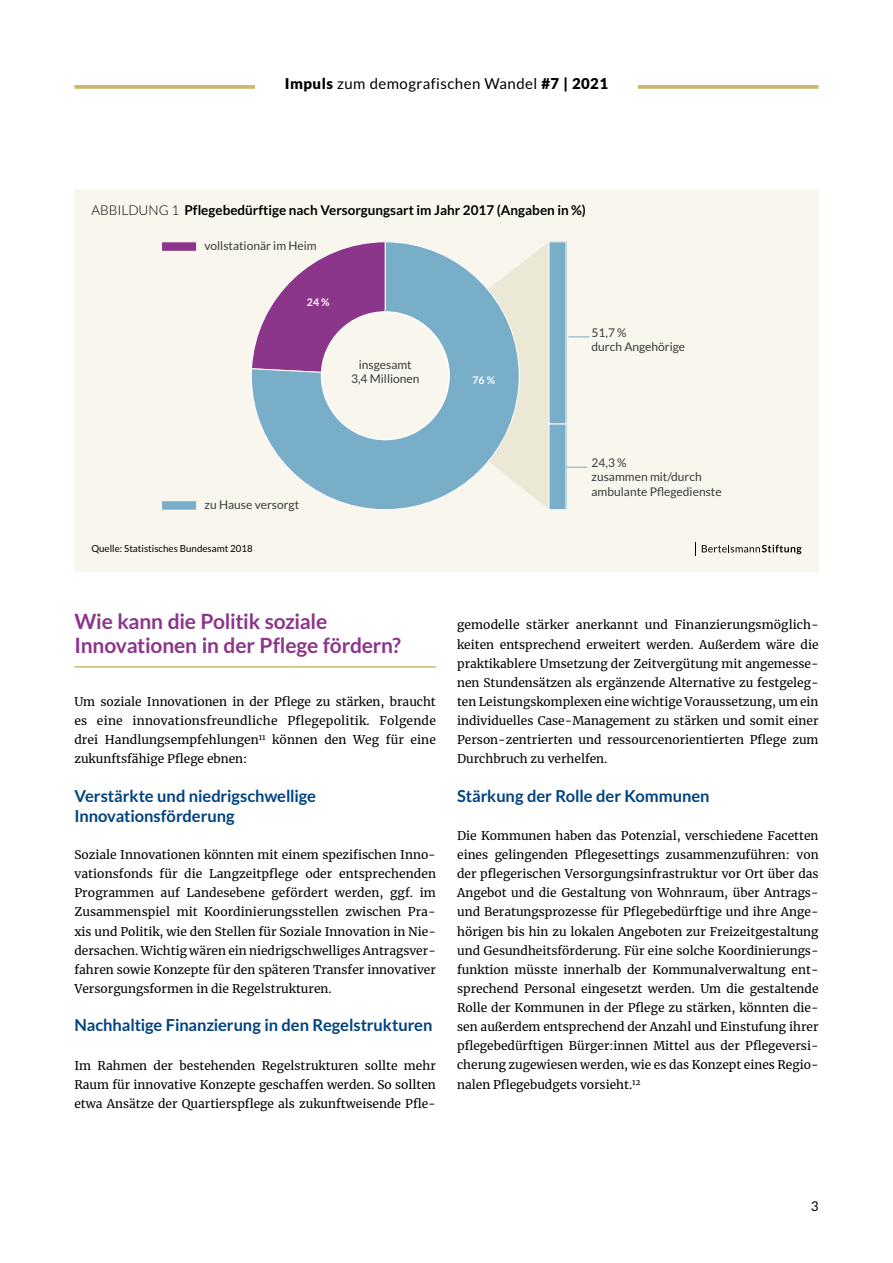
<style>
.page{position:relative;width:893px;height:1263px;background:#fff}
.page>*{position:absolute;margin:0;border:0;box-sizing:border-box;transform-origin:0 0}
.t1{font:700 21px/24px "Lato";letter-spacing:-.01em;color:#8c368b}
.t2{font:700 16.5px/20.2px "Lato";letter-spacing:-.005em;color:#004380}
.t3{font:15px "Lato";letter-spacing:.03em;color:#000}
.t4{font:700 13.5px "Lato";color:#000}
.t5{font:13.5px "Lato";color:#000}
.t6{font:12px/19.2px "Merriweather";color:#000;text-align:justify}
.t7{font:12px/14.4px "Lato";color:#3a3b3b}
.t8{font:700 10.5px "Lato";color:#fff}
.t9{font:9.75px "Lato";color:#000}
.s1{font-weight:900}
.s2{font-weight:300}
</style>
<div class="page">
<svg style="left:74px;top:85px;width:745px;height:4px"></svg>
<div style="left:255px;top:77px;width:383px;height:14px;background:#fff"></div>
<hr style="left:74px;top:666px;width:362px;height:2px;background:#cdb76e">
<div style="left:74px;top:189px;width:745px;height:383px;background:#f9f6ee"></div>
<svg style="left:464px;top:243px;width:84px;height:266px"></svg>
<div style="left:162px;top:501px;width:34px;height:9px;background:#79aec8"></div>
<svg style="left:251px;top:242px;width:268px;height:268px;background:#8093ba"></svg>
<div style="left:162px;top:242px;width:34px;height:9px;background:#8c368b"></div>
<div style="left:321px;top:312px;width:128px;height:127px;background:#f9f6ee;border-radius:50%"></div>
<div style="left:549px;top:242px;width:17px;height:182px;background:#79aec8"></div>
<div style="left:549px;top:424px;width:17px;height:86px;background:#79aec8"></div>
<svg style="left:568px;top:336px;width:21px;height:1px"></svg>
<svg style="left:566px;top:467px;width:21px;height:1px"></svg>
<svg style="left:695px;top:542px;width:1px;height:13px"></svg>
<svg style="left:702px;top:545px;width:99px;height:9px"></svg>
<p class="t3" style="left:285px;top:75px;width:325px"><span class="s1">Impuls</span> zum demografischen Wandel <span class="s1">#7 | 2021</span></p>
<p class="t4" style="left:91px;top:202px;width:496px"><span class="s2">ABBILDUNG 1</span> Pflegebedürftige nach Versorgungsart im Jahr 2017 (Angaben in %)</p>
<p class="t7" style="left:205px;top:239px;width:114px">vollstationär im Heim</p>
<p class="t8" style="left:307px;top:296px;width:24px">24 %</p>
<p class="t7" style="left:351px;top:357px;width:70px;text-align:center">insgesamt<br>3,4 Millionen</p>
<p class="t8" style="left:472px;top:374px;width:24px">76 %</p>
<p class="t7" style="left:591px;top:325px;width:95px">51,7 %<br>durch Angehörige</p>
<p class="t7" style="left:205px;top:498px;width:96px">zu Hause versorgt</p>
<p class="t9" style="left:91px;top:543px;width:163px">Quelle: Statistisches Bundesamt 2018</p>
<p class="t7" style="left:591px;top:455px;width:132px">24,3 %<br>zusammen mit/durch ambulante Pflegedienste</p>
<h1 class="t1" style="left:74px;top:609px;width:328px">Wie kann die Politik soziale<br>Innovationen in der Pflege fördern?</h1>
<p class="t6" style="left:74px;top:692px;width:363px">Um soziale Innovationen in der Pflege zu stärken, braucht es eine innovationsfreundliche Pflegepolitik. Folgende drei Handlungsempfehlungen<sup>11</sup> können den Weg für eine zukunftsfähige Pflege ebnen:</p>
<h2 class="t2" style="left:74px;top:785px;width:243px">Verstärkte und niedrigschwellige<br>Innovationsförderung</h2>
<p class="t6" style="left:74px;top:845px;width:363px">Soziale Innovationen könnten mit einem spezifischen Inno&shy;vationsfonds für die Langzeitpflege oder entsprechenden Programmen auf Landesebene gefördert werden, ggf. im Zusammenspiel mit Koordinierungsstellen zwischen Pra&shy;xis und Politik, wie den Stellen für Soziale Innovation in Nie&shy;dersachen. Wichtig wären ein niedrigschwelliges Antragsver&shy;fahren sowie Konzepte für den späteren Transfer innovativer Versorgungsformen in die Regelstrukturen.</p>
<h2 class="t2" style="left:74px;top:1015px;width:360px">Nachhaltige Finanzierung in den Regelstrukturen</h2>
<p class="t6" style="left:74px;top:1055px;width:363px">Im Rahmen der bestehenden Regelstrukturen sollte mehr Raum für innovative Konzepte geschaffen werden. So sollten etwa Ansätze der Quartierspflege als zukunftweisende Pfle-</p>
<p class="t6" style="left:457px;top:615px;width:363px">gemodelle stärker anerkannt und Finanzierungsmöglich&shy;keiten entsprechend erweitert werden. Außerdem wäre die praktikablere Umsetzung der Zeitvergütung mit angemesse&shy;nen Stundensätzen als ergänzende Alternative zu festgeleg&shy;ten Leistungskomplexen eine wichtige Voraussetzung, um ein individuelles Case-Management zu stärken und somit einer Person-zentrierten und ressourcenorientierten Pflege zum Durchbruch zu verhelfen.</p>
<h2 class="t2" style="left:457px;top:785px;width:254px">Stärkung der Rolle der Kommunen</h2>
<p class="t6" style="left:457px;top:825px;width:363px">Die Kommunen haben das Potenzial, verschiedene Facetten eines gelingenden Pflegesettings zusammenzuführen: von der pflegerischen Versorgungsinfrastruktur vor Ort über das Angebot und die Gestaltung von Wohnraum, über Antrags&shy;und Beratungsprozesse für Pflegebedürftige und ihre Ange&shy;hörigen bis hin zu lokalen Angeboten zur Freizeitgestaltung und Gesundheitsförderung. Für eine solche Koordinierungs&shy;funktion müsste innerhalb der Kommunalverwaltung ent&shy;sprechend Personal eingesetzt werden. Um die gestaltende Rolle der Kommunen in der Pflege zu stärken, könnten die&shy;sen außerdem entsprechend der Anzahl und Einstufung ihrer pflegebedürftigen Bürger:innen Mittel aus der Pflegeversi&shy;cherung zugewiesen werden, wie es das Konzept eines Regio&shy;nalen Pflegebudgets vorsieht.<sup>12</sup></p>
<p class="t5" style="left:811px;top:1199px;width:9px">3</p>
</div>
